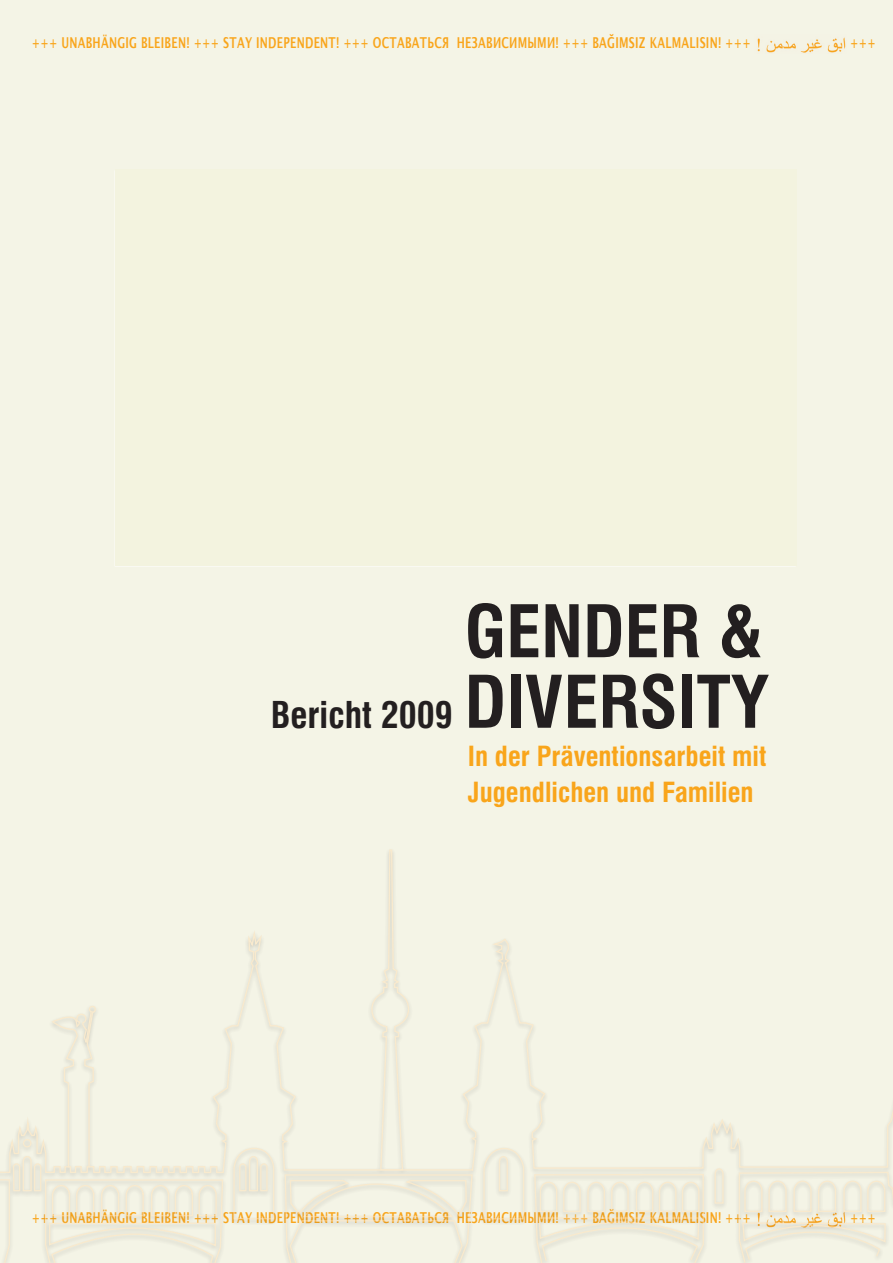
<style>
.page{position:relative;width:893px;height:1263px;background:#fff}
.page>*{position:absolute;margin:0;border:0;box-sizing:border-box;transform-origin:0 0}
.t1{font:700 condensed 70.5px/70.5px "Swiss 721 BT";color:#231f20}
.t2{font:700 condensed 36px "Swiss 721 BT";color:#231f20}
.t3{font:700 condensed 27px/36px "Swiss 721 BT";color:#f9a51b}
.t4{font:700 15px "Lucida Grande";letter-spacing:.025em;color:#f9a51b;scale:.7 1}
</style>
<div class="page">
<div style="left:0;top:0;width:893px;height:847px;background:#f4f4e6"></div>
<img style="left:755px;top:34px;width:91px;height:20px">
<div style="left:0;top:847px;width:893px;height:416px;background:#f4f4e6"></div>
<svg style="left:224px;top:931px;width:669px;height:242px"></svg>
<svg style="left:233px;top:1147px;width:42px;height:76px"></svg>
<svg style="left:738px;top:1171px;width:155px;height:92px"></svg>
<svg style="left:714px;top:1168px;width:10px;height:36px"></svg>
<svg style="left:284px;top:849px;width:421px;height:414px"></svg>
<svg style="left:0;top:1006px;width:224px;height:257px"></svg>
<div style="left:115px;top:170px;width:681px;height:396px;background:#f3f3df"></div>
<p class="t4" style="left:32px;top:31px;width:1029px">+++ UNABHÄNGIG BLEIBEN! +++ STAY IN DEPEN DENT! +++ ОСТАВАТЬСЯ НЕЗАВИСИМЫМИ! +++ BAĞIMSIZ KALMALISIN! +++</p>
<p class="t4" style="left:850px;top:31px;width:38px">+++</p>
<h2 class="t2" style="left:271px;top:693px;width:184px">Bericht 2009</h2>
<h1 class="t1" style="left:465px;top:596px;width:306px">GENDER &amp;<br>DIVERSITY</h1>
<h3 class="t3" style="left:468px;top:738px;width:300px">In der Präventionsarbeit mit<br>Jugendlichen und Familien</h3>
<p class="t4" style="left:32px;top:1205px;width:1028px">+++ UNABHÄNGIG BLEIBEN! +++ STAY IN DEPEN DENT! +++ ОСТАВАТЬСЯ НЕЗАВИСИМЫМИ! +++ BAĞIMSIZ KALMALISIN! +++</p>
<p class="t4" style="left:850px;top:1205px;width:38px">+++</p>
</div>
